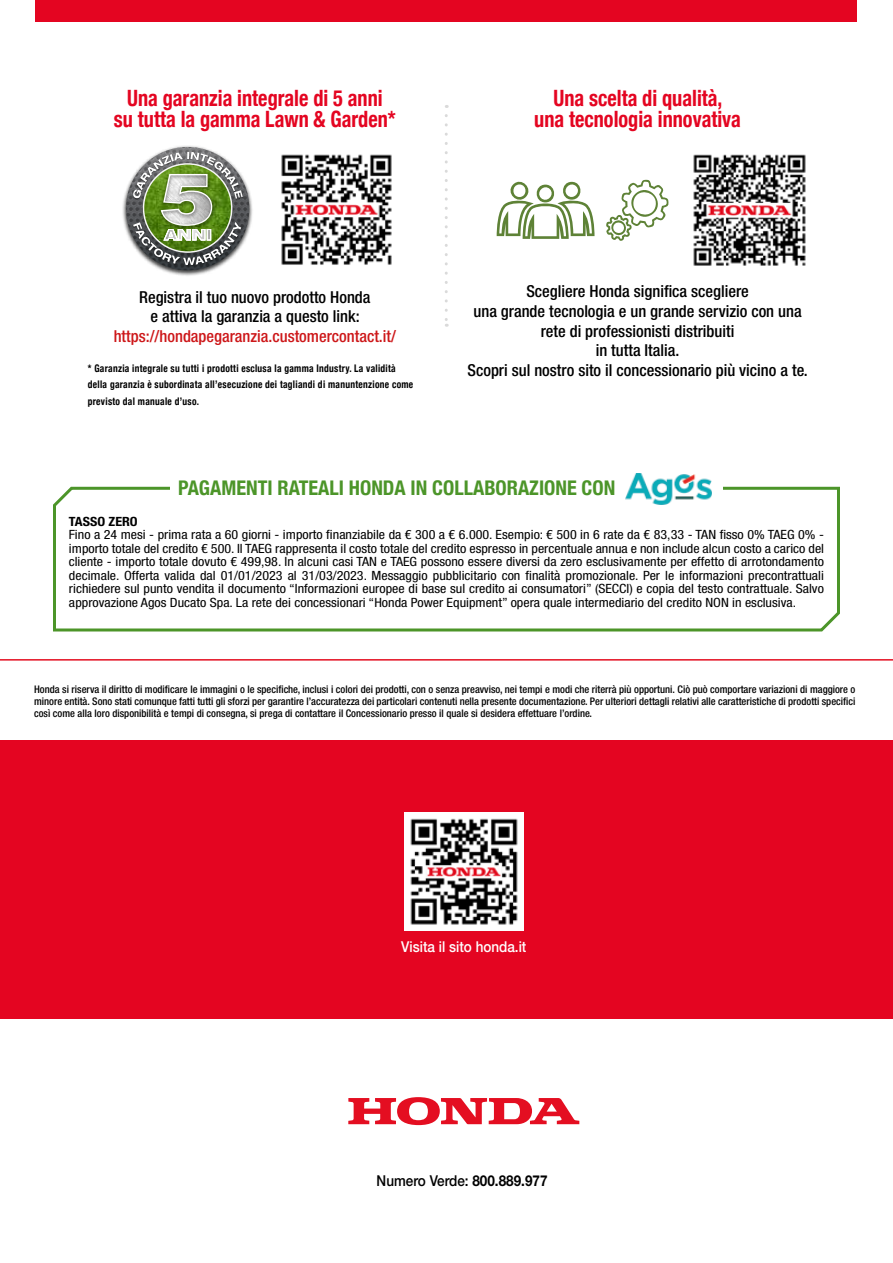
<style>
.page{position:relative;width:893px;height:1263px;background:#fff}
.page>*{position:absolute;margin:0;border:0;box-sizing:border-box;transform-origin:0 0}
.t1{font:700 condensed 22.5px/21px "Helvetica Neue";color:#e40521;text-align:center;scale:.9 1}
.t2{font:700 condensed 20.25px "Helvetica Neue";color:#4c9529}
.t3{font:500 condensed 16.5px/19.8px "Helvetica Neue LT Std";color:#000;text-align:center}
.t4{font:500 condensed 16.5px "Helvetica Neue LT Std";color:#cd1719}
.t5{font:500 15px "Helvetica Neue LT Std";color:#000;scale:.9 1}
.t6{font:500 15px "Helvetica Neue LT Std";color:#fff;scale:.9 1}
.t7{font:condensed 12.75px/13.5px "Helvetica Neue LT Std";color:#000;text-align:justify;scale:1.1 1}
.t8{font:700 condensed 12.75px "Helvetica Neue LT Std";color:#000;scale:1.1 1}
.t9{font:500 condensed 10.5px/12px "Helvetica Neue LT Std";color:#000;text-align:justify}
.t10{font:700 condensed 10.5px/16.5px "Helvetica Neue";letter-spacing:.03em;color:#000;scale:.9 1}
.s1{font-weight:700}
</style>
<div class="page">
<div style="left:0;top:740px;width:893px;height:279px;background:#e40521"></div>
<svg style="left:348px;top:1097px;width:231px;height:28px"></svg>
<svg style="left:53px;top:486px;width:787px;height:146px"></svg>
<div style="left:170px;top:467px;width:553px;height:37px;background:#fff"></div>
<img style="left:626px;top:473px;width:85px;height:31px">
<img style="left:122px;top:146px;width:131px;height:130px">
<img style="left:126px;top:147px;width:123px;height:123px">
<img style="left:132px;top:151px;width:112px;height:49px">
<img style="left:131px;top:220px;width:112px;height:47px">
<svg style="left:133px;top:152px;width:110px;height:113px"></svg>
<svg style="left:445px;top:116px;width:3px;height:211px"></svg>
<svg style="left:606px;top:180px;width:63px;height:61px"></svg>
<svg style="left:497px;top:181px;width:97px;height:58px"></svg>
<div style="left:36px;top:0;width:821px;height:22px;background:#e40521"></div>
<hr style="left:0;top:659px;width:893px;height:2px;background:#e40e21">
<img style="left:405px;top:812px;width:118px;height:119px">
<img style="left:693px;top:154px;width:113px;height:112px">
<img style="left:281px;top:154px;width:111px;height:111px">
<h1 class="t1" style="left:114px;top:87px;width:315px">Una garanzia integrale di 5 anni<br>su tutta la gamma Lawn &amp; Garden*</h1>
<h1 class="t1" style="left:534px;top:87px;width:231px">Una scelta di qualità,<br>una tecnologia innovativa</h1>
<p class="t3" style="left:139px;top:287px;width:233px">Registra il tuo nuovo prodotto Honda e attiva la garanzia a questo link:</p>
<p class="t4" style="left:114px;top:327px;width:284px">https://hondapegaranzia.customercontact.it/</p>
<p class="t10" style="left:88px;top:360px;width:363px">* Garanzia integrale su tutti i prodotti esclusa la gamma Industry. La validità della garanzia è subordinata all’esecuzione dei tagliandi di manuntenzione come previsto dal manuale d’uso.</p>
<p class="t3" style="left:467px;top:281px;width:342px">Scegliere Honda significa scegliere<br>una grande tecnologia e un grande servizio con una rete di professionisti distribuiti<br>in tutta Italia.<br>Scopri sul nostro sito il concessionario più vicino a te.</p>
<h2 class="t2" style="left:178px;top:476px;width:439px">PAGAMENTI RATEALI HONDA IN COLLABORAZIONE CON</h2>
<p class="t8" style="left:69px;top:513px;width:64px">TASSO ZERO</p>
<p class="t7" style="left:69px;top:528px;width:688px">Fino a 24 mesi - prima rata a 60 giorni - importo finanziabile da € 300 a € 6.000. Esempio: € 500 in 6 rate da € 83,33 - TAN fisso 0% TAEG 0% - importo totale del credito € 500. Il TAEG rappresenta il costo totale del credito espresso in percentuale annua e non include alcun costo a carico del cliente - importo totale dovuto € 499,98. In alcuni casi TAN e TAEG possono essere diversi da zero esclusivamente per effetto di arrotondamento decimale. Offerta valida dal 01/01/2023 al 31/03/2023. Messaggio pubblicitario con finalità promozionale. Per le informazioni precontrattuali richiedere sul punto vendita il documento “Informazioni europee di base sul credito ai consumatori” (SECCI) e copia del testo contrattuale. Salvo approvazione Agos Ducato Spa. La rete dei concessionari “Honda Power Equipment” opera quale intermediario del credito NON in esclusiva.</p>
<p class="t9" style="left:34px;top:683px;width:823px">Honda si riserva il diritto di modificare le immagini o le specifiche, inclusi i colori dei prodotti, con o senza preavviso, nei tempi e modi che riterrà più opportuni. Ciò può comportare variazioni di maggiore o minore entità. Sono stati comunque fatti tutti gli sforzi per garantire l’accuratezza dei particolari contenuti nella presente documentazione. Per ulteriori dettagli relativi alle caratteristiche di prodotti specifici così come alla loro disponibilità e tempi di consegna, si prega di contattare il Concessionario presso il quale si desidera effettuare l’ordine.</p>
<p class="t6" style="left:401px;top:937px;width:141px">Visita il sito honda.it</p>
<p class="t5" style="left:377px;top:1171px;width:191px">Numero Verde: <span class="s1">800.889.977</span></p>
</div>
